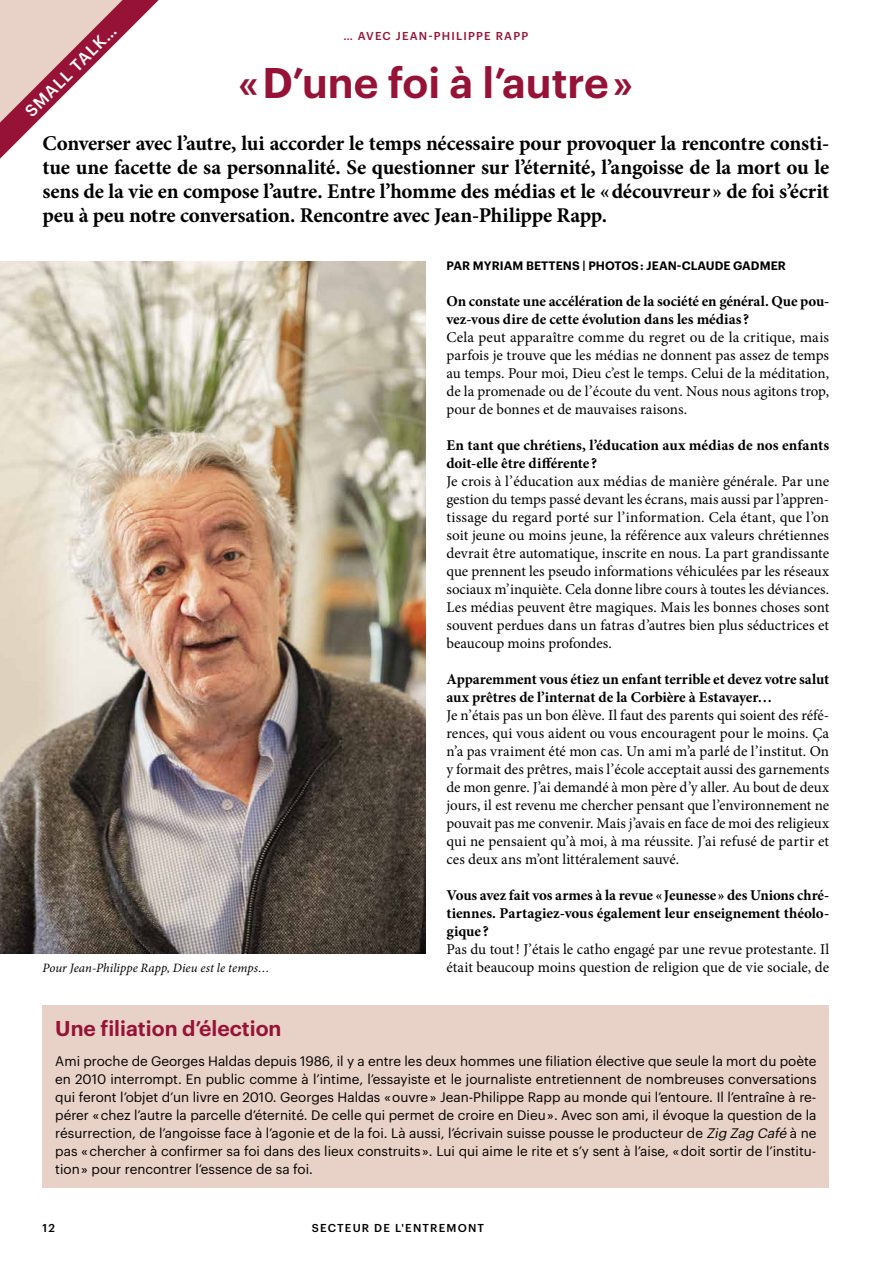
<style>
.page{position:relative;width:893px;height:1263px;background:#fff}
.page>*{position:absolute;margin:0;border:0;box-sizing:border-box;transform-origin:0 0}
.t1{font:600 42px "Graphik";color:#961337}
.t2{font:700 21px/24px "Minion Pro";letter-spacing:-.015em;color:#000;text-align:justify}
.t3{font:600 21px "Graphik";color:#961337}
.t4{font:500 16.5px "Graphik";color:#fff}
.t5{font:15px/18px "Minion Pro";letter-spacing:-.005em;color:#000;text-align:justify}
.t6{font:700 15px/18px "Minion Pro";letter-spacing:-.005em;color:#000}
.t7{font:13.5px/18px "Graphik";color:#000;text-align:justify}
.t8{font:italic 12.75px "Minion Pro";letter-spacing:.005em;color:#000}
.t9{font:600 12px "Graphik";letter-spacing:.005em;color:#000}
.t10{font:500 11.25px "Graphik";letter-spacing:.105em;color:#000}
.t11{font:500 11.25px "Graphik";letter-spacing:.105em;color:#961337}
.s1{font-style:italic}
</style>
<div class="page">
<svg style="left:0;top:0;width:159px;height:159px"></svg>
<div style="left:43px;top:1005px;width:786px;height:183px;background:#e8d1c6"></div>
<img style="left:0;top:261px;width:425px;height:693px">
<p class="t4" style="left:19px;top:105px;width:123px;rotate:-45deg">SMALL TALK…</p>
<p class="t2" style="left:43px;top:131px;width:788px">Converser avec l’autre, lui accorder le temps nécessaire pour provoquer la rencontre consti&shy;tue une facette de sa personnalité. Se questionner sur l’éternité, l’angoisse de la mort ou le sens de la vie en compose l’autre. Entre l’homme des médias et le «découvreur » de foi s’écrit peu à peu notre conversation. Rencontre avec Jean-Philippe Rapp.</p>
<p class="t9" style="left:446px;top:256px;width:341px">PAR MYRIAM BETTENS | PHOTOS : JEAN-CLAUDE GADMER</p>
<p class="t6" style="left:446px;top:292px;width:384px">On constate une accélération de la société en général. Que pou&shy;vez-vous dire de cette évolution dans les médias?</p>
<p class="t5" style="left:446px;top:328px;width:384px">Cela peut apparaître comme du regret ou de la critique, mais parfois je trouve que les médias ne donnent pas assez de temps au temps. Pour moi, Dieu c’est le temps. Celui de la méditation, de la promenade ou de l’écoute du vent. Nous nous agitons trop, pour de bonnes et de mauvaises raisons.</p>
<p class="t6" style="left:446px;top:436px;width:384px">En tant que chrétiens, l’éducation aux médias de nos enfants doit-elle être différente ?</p>
<p class="t5" style="left:446px;top:472px;width:384px">Je crois à l’éducation aux médias de manière générale. Par une gestion du temps passé devant les écrans, mais aussi par l’appren&shy;tissage du regard porté sur l’information. Cela étant, que l’on soit jeune ou moins jeune, la référence aux valeurs chrétiennes devrait être automatique, inscrite en nous. La part grandissante que prennent les pseudo informations véhiculées par les réseaux sociaux m’inquiète. Cela donne libre cours à toutes les déviances.<br>Les médias peuvent être magiques. Mais les bonnes choses sont souvent perdues dans un fatras d’autres bien plus séductrices et beaucoup moins profondes.</p>
<p class="t6" style="left:446px;top:670px;width:384px">Apparemment vous étiez un enfant terrible et devez votre salut aux prêtres de l’internat de la Corbière à Estavayer…</p>
<p class="t5" style="left:446px;top:706px;width:384px">Je n’étais pas un bon élève. Il faut des parents qui soient des réfé&shy;rences, qui vous aident ou vous encouragent pour le moins. Ça n’a pas vraiment été mon cas. Un ami m’a parlé de l’institut. On y formait des prêtres, mais l’école acceptait aussi des garnements de mon genre. J’ai demandé à mon père d’y aller. Au bout de deux jours, il est revenu me chercher pensant que l’environnement ne pouvait pas me convenir. Mais j’avais en face de moi des religieux qui ne pensaient qu’à moi, à ma réussite. J’ai refusé de partir et ces deux ans m’ont littéralement sauvé.</p>
<p class="t6" style="left:446px;top:886px;width:384px;text-align:justify">Vous avez fait vos armes à la revue «Jeunesse» des Unions chré&shy;tiennes. Partagiez-vous également leur enseignement théolo&shy;gique ?</p>
<p class="t5" style="left:446px;top:940px;width:384px">Pas du tout! J’étais le catho engagé par une revue protestante. Il était beaucoup moins question de religion que de vie sociale, de</p>
<p class="t11" style="left:343px;top:27px;width:186px">… AVEC JEAN-PHILIPPE RAPP</p>
<h1 class="t1" style="left:238px;top:51px;width:397px">« D’une foi à l’autre »</h1>
<p class="t8" style="left:43px;top:959px;width:228px">Pour Jean-Philippe Rapp, Dieu est le temps…</p>
<h2 class="t3" style="left:55px;top:1013px;width:228px">Une filiation d’élection</h2>
<p class="t7" style="left:55px;top:1051px;width:763px">Ami proche de Georges Haldas depuis 1986, il y a entre les deux hommes une filiation élective que seule la mort du poète en 2010 interrompt. En public comme à l’intime, l’essayiste et le journaliste entretiennent de nombreuses conversations qui feront l’objet d’un livre en 2010. Georges Haldas « ouvre » Jean-Philippe Rapp au monde qui l’entoure. Il l’entraîne à re&shy;pérer « chez l’autre la parcelle d’éternité. De celle qui permet de croire en Dieu ». Avec son ami, il évoque la question de la résurrection, de l’angoisse face à l’agonie et de la foi. Là aussi, l’écrivain suisse pousse le producteur de <span class="s1">Zig Zag Café</span> à ne pas « chercher à confirmer sa foi dans des lieux construits ». Lui qui aime le rite et s’y sent à l’aise, « doit sortir de l’institu&shy;tion » pour rencontrer l’essence de sa foi.</p>
<p class="t10" style="left:43px;top:1219px;width:14px">12</p>
<p class="t10" style="left:312px;top:1219px;width:174px">SECTEUR DE L'ENTREMONT</p>
</div>
